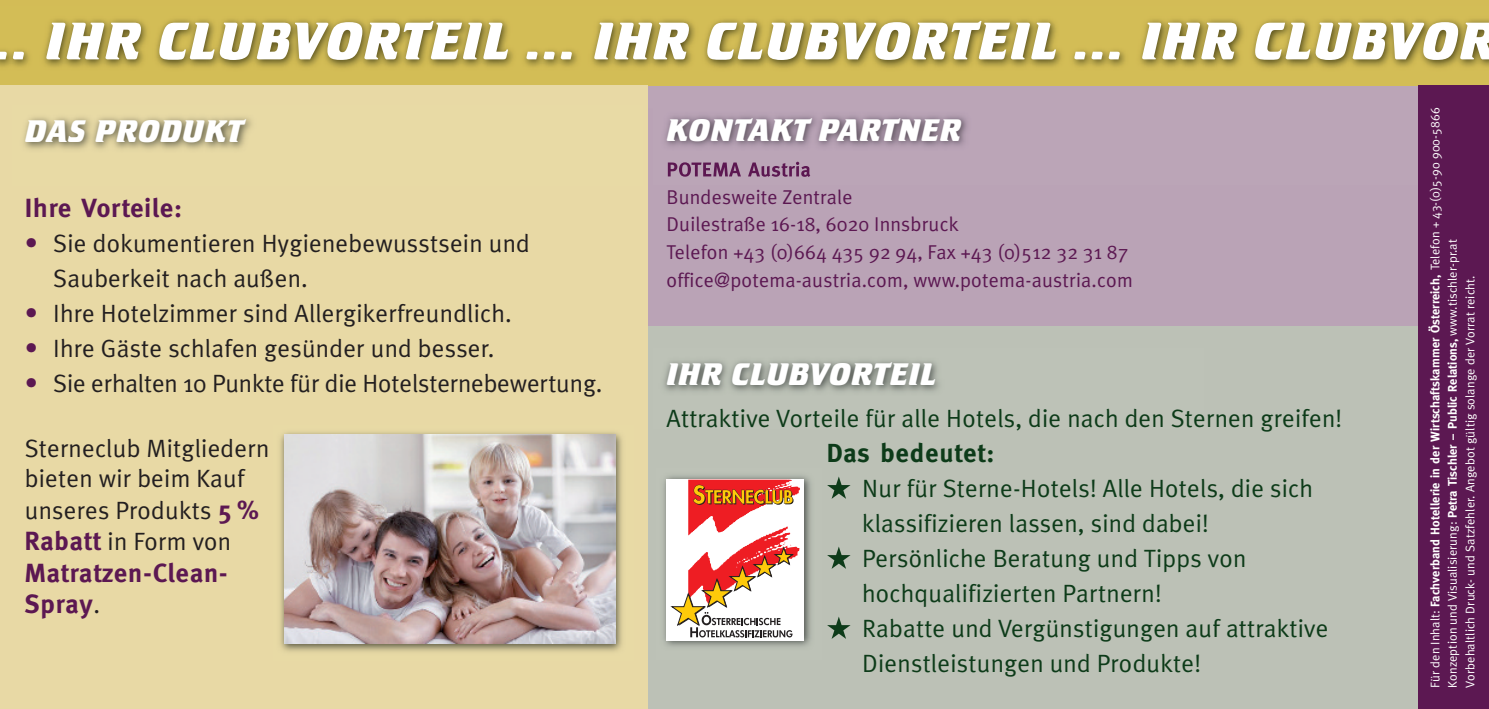
<style>
.page{position:relative;width:1489px;height:709px;background:#fff}
.page>*{position:absolute;margin:0;border:0;box-sizing:border-box;transform-origin:0 0}
.t1{font:55px "Crillee Bold Italic Plain";letter-spacing:.025em;color:#fff}
.t2{font:32.5px "Crillee Bold Italic Plain";letter-spacing:.015em;color:#fff}
.t3{font:700 26.25px/31.5px "Meta";letter-spacing:.035em;color:#5c1852}
.t4{font:700 26.25px "Meta";letter-spacing:.035em;color:#0d3b19}
.t5{font:25px/31px "Meta Plus Normal";letter-spacing:.01em;color:#231f20}
.t6{font:25px/35px "Meta Plus Normal";letter-spacing:.01em;color:#0d3b19}
.t7{font:20px/27.5px "Meta Plus Normal";letter-spacing:.01em;color:#5c1852}
.t8{font:12.5px/17.5px "Meta Plus Normal";letter-spacing:.01em;color:#fff}
.t9{font:700 12.5px "Meta";letter-spacing:.01em;color:#fff}
.s1{font-family:"Meta";font-weight:700;font-size:26.25px;color:#5c1852}
.s2{font-family:"Meta Plus Normal";font-weight:400;font-size:25px;color:#231f20}
.s3{font-family:"Meta Plus Normal";font-weight:400}
.s4{font-family:"Meta";font-weight:700}
</style>
<div class="page">
<div style="left:631px;top:85px;width:793px;height:248px;background:#baa3b6"></div>
<div style="left:0;top:0;width:1488px;height:85px;background:#d3bc56"></div>
<img style="left:647px;top:85px;width:770px;height:24px">
<img style="left:0;top:19px;width:1488px;height:49px">
<div style="left:631px;top:326px;width:793px;height:383px;background:#bcc1b6"></div>
<img style="left:653px;top:105px;width:764px;height:71px">
<img style="left:667px;top:162px;width:143px;height:15px">
<img style="left:664px;top:361px;width:275px;height:31px">
<svg style="left:827px;top:476px;width:23px;height:23px"></svg>
<svg style="left:827px;top:546px;width:23px;height:23px"></svg>
<svg style="left:827px;top:616px;width:23px;height:23px"></svg>
<img style="left:663px;top:475px;width:148px;height:172px">
<div style="left:666px;top:480px;width:137px;height:161px;background:#fff"></div>
<svg style="left:671px;top:480px;width:129px;height:157px"></svg>
<div style="left:1417px;top:85px;width:71px;height:624px;background:#5c1852"></div>
<div style="left:0;top:85px;width:647px;height:624px;background:#e8d9a5"></div>
<img style="left:23px;top:117px;width:229px;height:33px">
<img style="left:280px;top:432px;width:342px;height:220px">
<img style="left:285px;top:435px;width:330px;height:208px">
<h1 class="t1" style="left:-4px;top:23px;width:1501px">.. IHR CLUBVORTEIL ... IHR CLUBVORTEIL ... IHR CLUBVOR</h1>
<h2 class="t2" style="left:25px;top:120px;width:220px">DAS PRODUKT</h2>
<p class="t3" style="left:25px;top:192px;width:159px">Ihre Vorteile:</p>
<p class="t5" style="left:53px;top:226px;width:478px;line-height:35px;text-indent:-28px"><span class="s1">•</span> Sie dokumentieren Hygienebewusstsein und<br>Sauberkeit nach außen.</p>
<p class="t5" style="left:25px;top:298px;width:488px"><span class="s1">•</span> Ihre Hotelzimmer sind Allergikerfreundlich.</p>
<p class="t5" style="left:25px;top:333px;width:471px"><span class="s1">•</span> Ihre Gäste schlafen gesünder und besser.</p>
<p class="t5" style="left:25px;top:368px;width:579px"><span class="s1">•</span> Sie erhalten 10 Punkte für die Hotelsternebewertung.</p>
<p class="t5" style="left:25px;top:433px;width:246px">Sterneclub Mitgliedern bieten wir beim Kauf unseres Produkts <span class="s1">5 %<br>Rabatt</span> in Form von</p>
<p class="t3" style="left:25px;top:556px;width:204px">Matratzen-Clean-<br>Spray<span class="s2">.</span></p>
<h2 class="t2" style="left:666px;top:120px;width:296px">KONTAKT PARTNER</h2>
<p class="t7" style="left:666px;top:183px;width:468px">Bundesweite Zentrale<br>Duilestraße 16-18, 6020 Innsbruck<br>Telefon +43 (0)664 435 92 94, Fax +43 (0)512 32 31 87 office@potema-austria.com, www.potema-austria.com</p>
<h2 class="t2" style="left:666px;top:363px;width:271px">IHR CLUBVORTEIL</h2>
<p class="t6" style="left:666px;top:401px;width:677px">Attraktive Vorteile für alle Hotels, die nach den Sternen greifen!</p>
<p class="t4" style="left:826px;top:438px;width:169px">Das bedeutet:</p>
<p class="t6" style="left:862px;top:471px;width:468px">Nur für Sterne-Hotels! Alle Hotels, die sich klassifizieren lassen, sind dabei!<br>Persönliche Beratung und Tipps von hochqualifizierten Partnern!<br>Rabatte und Vergünstigungen auf attraktive Dienstleistungen und Produkte!</p>
<p class="t9" style="left:1427px;top:687px;width:581px;rotate:-90deg"><span class="s3">Für den Inhalt:</span> Fachverband Hotellerie in der Wirtschaftskammer Österreich, <span class="s3">Telefon + 43-(0)5-90 900-5866</span></p>
<p class="t8" style="left:1443px;top:687px;width:450px;rotate:-90deg">Konzeption und Visualisierung: <span class="s4">Petra Tischler – Public Relations,</span> www.tischler-pr.at<br>Vorbehaltlich Druck- und Satzfehler. Angebot gültig solange der Vorrat reicht.</p>
</div>
